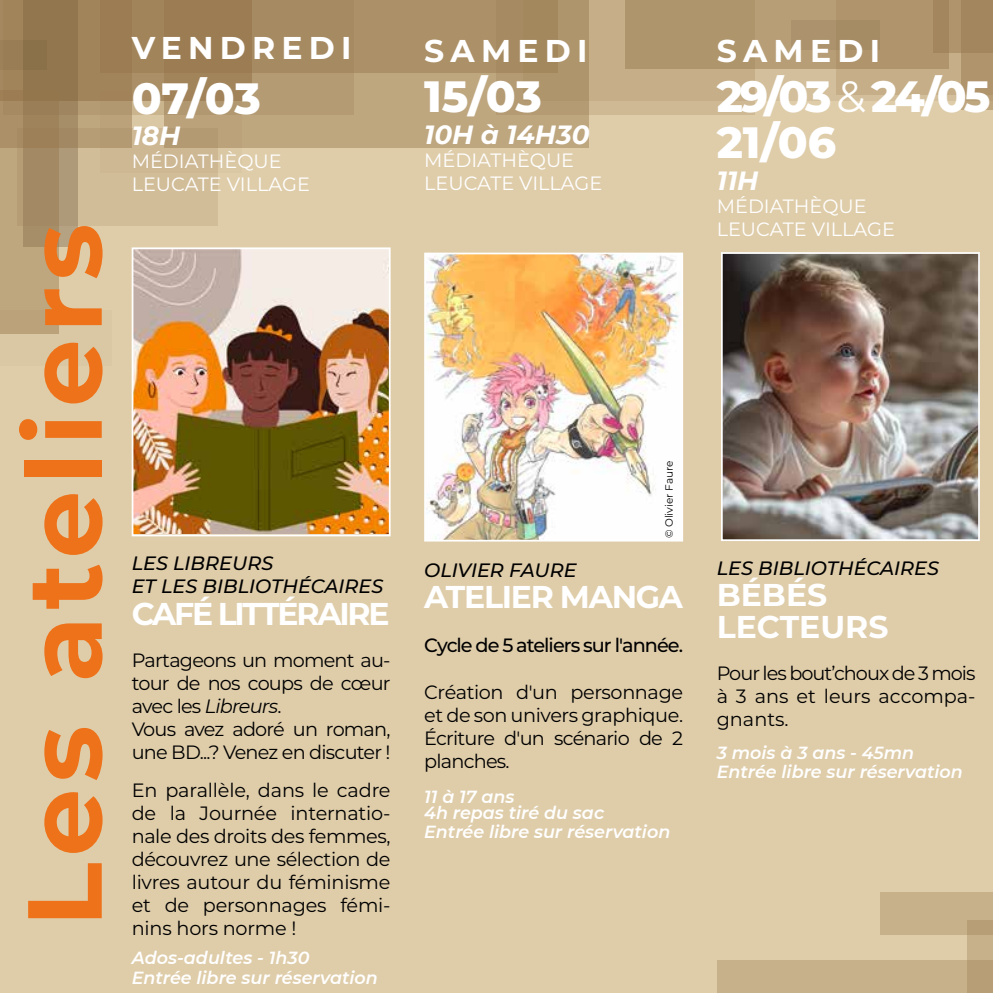
<style>
.page{position:relative;width:993px;height:993px;background:#fff}
.page>*{position:absolute;margin:0;border:0;box-sizing:border-box;transform-origin:0 0}
.t1{font:700 105px "Montserrat";letter-spacing:.06em;color:#ee7219}
.t2{font:800 43.75px/45.5px "Montserrat";letter-spacing:-.07em;color:#fff}
.t3{font:800 43.75px "Montserrat";letter-spacing:-.01em;color:#fff}
.t4{font:700 31.5px/31.5px "Montserrat";color:#fff}
.t5{font:700 31.5px "Montserrat";letter-spacing:-.07em;color:#fff}
.t6{font:700 31.5px "Montserrat";letter-spacing:-.04em;color:#fff}
.t7{font:700 31.5px "Montserrat";letter-spacing:.195em;color:#fff}
.t8{font:italic 700 26.25px "Montserrat";color:#fff}
.t9{font:19.25px/23.1px "Montserrat";letter-spacing:-.04em;color:#000;text-align:justify}
.t10{font:19.25px/23.1px "Montserrat";color:#fff}
.t11{font:italic 500 19.25px/23.1px "Montserrat";color:#000}
.t12{font:500 19.25px "Montserrat";letter-spacing:-.05em;color:#000}
.t13{font:italic 600 17.5px/19.2px "Montserrat";color:#fff}
.t14{font:10.5px "Montserrat";color:#000}
.s1{font-style:italic}
.s2{font-weight:400}
</style>
<div class="page">
<div style="left:0;top:0;width:992px;height:992px;background:#dfcdaa"></div>
<div style="left:0;top:310px;width:112px;height:56px;background:#dac7a3"></div>
<div style="left:100px;top:90px;width:142px;height:82px;background:#dac7a3"></div>
<svg style="left:132px;top:73px;width:32px;height:42px"></svg>
<div style="left:496px;top:0;width:258px;height:115px;background:#ceb994"></div>
<div style="left:24px;top:0;width:54px;height:247px;background:#b4a283"></div>
<svg style="left:0;top:0;width:132px;height:128px;background:#9d8259"></svg>
<svg style="left:164px;top:73px;width:424px;height:74px;background:#b89f78"></svg>
<svg style="left:523px;top:0;width:437px;height:101px"></svg>
<svg style="left:58px;top:128px;width:159px;height:97px;fill:#ceb893"></svg>
<div style="left:100px;top:0;width:458px;height:73px;background:linear-gradient(to right,#9d7f55,#ac9168)"></div>
<svg style="left:0;top:90px;width:58px;height:244px;background:#af966f"></svg>
<div style="left:790px;top:20px;width:89px;height:29px;background:#ac936d"></div>
<div style="left:0;top:41px;width:47px;height:29px;background:linear-gradient(to right,#9e8158,#876d47)"></div>
<div style="left:716px;top:960px;width:276px;height:32px;background:#c7b18b"></div>
<svg style="left:835px;top:0;width:125px;height:94px;background:#b49b74"></svg>
<svg style="left:960px;top:52px;width:32px;height:58px;background:#b29870"></svg>
<div style="left:933px;top:0;width:59px;height:52px;background:linear-gradient(to right,#a88c63,#a3865d)"></div>
<svg style="left:967px;top:934px;width:25px;height:58px"></svg>
<svg style="left:880px;top:892px;width:112px;height:42px;background:#c5af89"></svg>
<img style="left:723px;top:255px;width:253px;height:283px">
<div style="left:720px;top:252px;width:259px;height:289px;border:2px solid #fff"></div>
<img style="left:427px;top:255px;width:253px;height:283px">
<div style="left:424px;top:252px;width:259px;height:289px;border:2px solid #fff"></div>
<img style="left:135px;top:250px;width:252px;height:283px">
<div style="left:132px;top:247px;width:258px;height:289px;border:2px solid #fff"></div>
<h1 class="t1" style="left:-11px;top:926px;width:705px;rotate:-90deg">Les ateliers</h1>
<h3 class="t7" style="left:132px;top:25px;width:221px">VENDREDI</h3>
<h2 class="t3" style="left:132px;top:66px;width:131px">07/03</h2>
<h3 class="t8" style="left:132px;top:117px;width:50px">18H</h3>
<p class="t10" style="left:132px;top:149px;width:180px">MÉDIATHÈQUE<br>LEUCATE VILLAGE</p>
<p class="t11" style="left:132px;top:551px;width:253px">LES LIBREURS<br>ET LES BIBLIOTHÉCAIRES</p>
<h3 class="t5" style="left:132px;top:590px;width:259px">CAFÉ LITTÉRAIRE</h3>
<p class="t9" style="left:132px;top:647px;width:260px;text-align:left">Partageons un moment au&shy;tour de nos coups de cœur avec les <span class="s1">Libreurs</span>.<br>Vous avez adoré un roman, une BD...? Venez en discuter !</p>
<p class="t9" style="left:132px;top:777px;width:260px">En parallèle, dans le cadre de la Journée internatio&shy;nale des droits des femmes, découvrez une sélection de livres autour du féminisme et de personnages fémi&shy;nins hors norme !</p>
<p class="t13" style="left:132px;top:947px;width:247px">Ados-adultes - 1h30<br>Entrée libre sur réservation</p>
<h3 class="t4" style="left:424px;top:33px;width:165px">SAMEDI</h3>
<h2 class="t3" style="left:424px;top:65px;width:119px">15/03</h2>
<h3 class="t8" style="left:424px;top:116px;width:167px">10H à 14H30</h3>
<p class="t10" style="left:424px;top:148px;width:180px">MÉDIATHÈQUE<br>LEUCATE VILLAGE</p>
<h3 class="t4" style="left:716px;top:33px;width:165px">SAMEDI</h3>
<h2 class="t2" style="left:716px;top:72px;width:275px">29/03 <span class="s2">&amp;</span> 24/05<br>21/06</h2>
<h3 class="t8" style="left:716px;top:161px;width:43px">11H</h3>
<p class="t10" style="left:716px;top:193px;width:180px">MÉDIATHÈQUE<br>LEUCATE VILLAGE</p>
<p class="t14" style="left:661px;top:538px;width:79px;rotate:-90deg">© Olivier Faure</p>
<p class="t11" style="left:424px;top:557px;width:154px">OLIVIER FAURE</p>
<h3 class="t6" style="left:424px;top:574px;width:260px">ATELIER MANGA</h3>
<p class="t12" style="left:424px;top:631px;width:260px">Cycle de 5 ateliers sur l'année.</p>
<p class="t9" style="left:424px;top:679px;width:260px">Création d'un personnage et de son univers graphique.<br>Écriture d'un scénario de 2 planches.</p>
<p class="t13" style="left:424px;top:788px;width:181px;line-height:15.8px">11 à 17 ans<br>4h repas tiré du sac</p>
<p class="t13" style="left:424px;top:821px;width:247px">Entrée libre sur réservation</p>
<p class="t11" style="left:716px;top:555px;width:224px">LES BIBLIOTHÉCAIRES</p>
<h3 class="t4" style="left:716px;top:577px;width:173px">BÉBÉS<br>LECTEURS</h3>
<p class="t9" style="left:716px;top:660px;width:260px">Pour les bout’choux de 3 mois à 3 ans et leurs accompa&shy;gnants.</p>
<p class="t13" style="left:716px;top:742px;width:247px">3 mois à 3 ans - 45mn<br>Entrée libre sur réservation</p>
</div>
